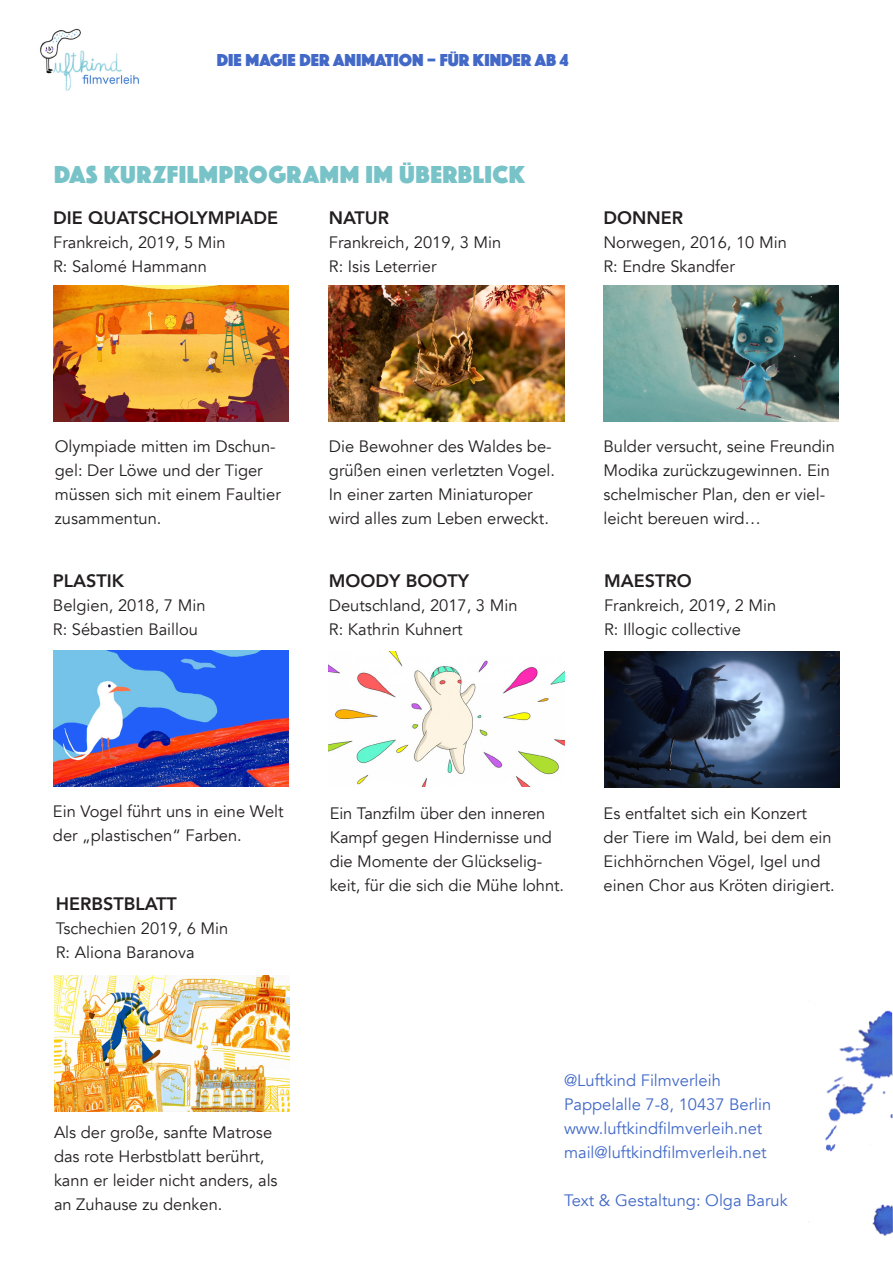
<style>
.page{position:relative;width:893px;height:1263px;background:#fff}
.page>*{position:absolute;margin:0;border:0;box-sizing:border-box;transform-origin:0 0}
.Überschrift_1{font:25.5px "Phosphate Solid";letter-spacing:.02em;color:#78c3c8}
.body{font:800 18px "Avenir";color:#231f20}
.kopfzeile{font:18px "Phosphate Solid";color:#4269c8}
.body_klein{font:16.5px/24px "Avenir";color:#231f20}
.body_klein-2{font:16.5px "Avenir";color:#4269c8}
</style>
<div class="page">
<img style="left:40px;top:28px;width:99px;height:63px">
<img style="left:53px;top:286px;width:235px;height:135px">
<img style="left:329px;top:286px;width:235px;height:135px">
<img style="left:603px;top:286px;width:236px;height:135px">
<img style="left:329px;top:652px;width:235px;height:135px">
<img style="left:53px;top:651px;width:235px;height:135px">
<img style="left:604px;top:652px;width:235px;height:135px">
<img style="left:54px;top:976px;width:235px;height:135px">
<img style="left:808px;top:1010px;width:85px;height:226px">
<p class="kopfzeile" style="left:217px;top:47px;width:353px">DIE MAGIE DER ANIMATION – FÜR KINDER AB 4</p>
<p class="Überschrift_1" style="left:54px;top:157px;width:472px">DAS KURZFILMPROGRAMM IM ÜBERBLICK</p>
<p class="body" style="left:53px;top:203px;width:226px">DIE QUATSCHOLYMPIADE</p>
<p class="body_klein" style="left:53px;top:230px;width:174px">Frankreich, 2019, 5 Min</p>
<p class="body_klein" style="left:53px;top:254px;width:155px">R: Salomé Hammann</p>
<p class="body" style="left:329px;top:203px;width:62px">NATUR</p>
<p class="body_klein" style="left:329px;top:230px;width:174px">Frankreich, 2019, 3 Min</p>
<p class="body_klein" style="left:329px;top:254px;width:109px">R: Isis Leterrier</p>
<p class="body" style="left:603px;top:203px;width:81px">DONNER</p>
<p class="body_klein" style="left:603px;top:230px;width:185px">Norwegen, 2016, 10 Min</p>
<p class="body_klein" style="left:603px;top:254px;width:133px">R: Endre Skandfer</p>
<p class="body_klein" style="left:55px;top:435px;width:228px">Olympiade mitten im Dschun&shy;gel: Der Löwe und der Tiger müssen sich mit einem Faultier zusammentun.</p>
<p class="body" style="left:53px;top:567px;width:73px">PLASTIK</p>
<p class="body_klein" style="left:53px;top:594px;width:154px">Belgien, 2018, 7 Min</p>
<p class="body_klein" style="left:53px;top:618px;width:147px">R: Sébastien Baillou</p>
<p class="body_klein" style="left:329px;top:435px;width:228px">Die Bewohner des Waldes be&shy;grüßen einen verletzten Vogel.<br>In einer zarten Miniaturoper wird alles zum Leben erweckt.</p>
<p class="body" style="left:329px;top:567px;width:142px">MOODY BOOTY</p>
<p class="body_klein" style="left:329px;top:594px;width:190px">Deutschland, 2017, 3 Min</p>
<p class="body_klein" style="left:329px;top:618px;width:135px">R: Kathrin Kuhnert</p>
<p class="body_klein" style="left:603px;top:435px;width:233px">Bulder versucht, seine Freundin<br>Modika zurückzugewinnen. Ein schelmischer Plan, den er viel&shy;leicht bereuen wird…</p>
<p class="body" style="left:604px;top:567px;width:89px">MAESTRO</p>
<p class="body_klein" style="left:604px;top:594px;width:174px">Frankreich, 2019, 2 Min</p>
<p class="body_klein" style="left:604px;top:618px;width:138px">R: Illogic collective</p>
<p class="body_klein" style="left:53px;top:800px;width:232px">Ein Vogel führt uns in eine Welt der „plastischen“ Farben.</p>
<p class="body" style="left:56px;top:889px;width:123px">HERBSTBLATT</p>
<p class="body_klein" style="left:56px;top:916px;width:174px">Tschechien 2019, 6 Min</p>
<p class="body_klein" style="left:56px;top:940px;width:140px">R: Aliona Baranova</p>
<p class="body_klein" style="left:330px;top:801px;width:236px">Ein Tanzfilm über den inneren<br>Kampf gegen Hindernisse und die Momente der Glückselig&shy;keit, für die sich die Mühe lohnt.</p>
<p class="body_klein" style="left:604px;top:802px;width:233px">Es entfaltet sich ein Konzert der Tiere im Wald, bei dem ein<br>Eichhörnchen Vögel, Igel und einen Chor aus Kröten dirigiert.</p>
<p class="body_klein" style="left:54px;top:1121px;width:225px">Als der große, sanfte Matrose das rote Herbstblatt berührt, kann er leider nicht anders, als an Zuhause zu denken.</p>
<p class="body_klein-2" style="left:564px;top:1071px;width:158px">@Luftkind Filmverleih</p>
<p class="body_klein-2" style="left:564px;top:1095px;width:209px">Pappelalle 7-8, 10437 Berlin</p>
<p class="body_klein-2" style="left:564px;top:1119px;width:200px">www.luftkindfilmverleih.net</p>
<p class="body_klein-2" style="left:564px;top:1143px;width:204px">mail@luftkindfilmverleih.net</p>
<p class="body_klein-2" style="left:564px;top:1191px;width:225px">Text &amp; Gestaltung: Olga Baruk</p>
</div>
